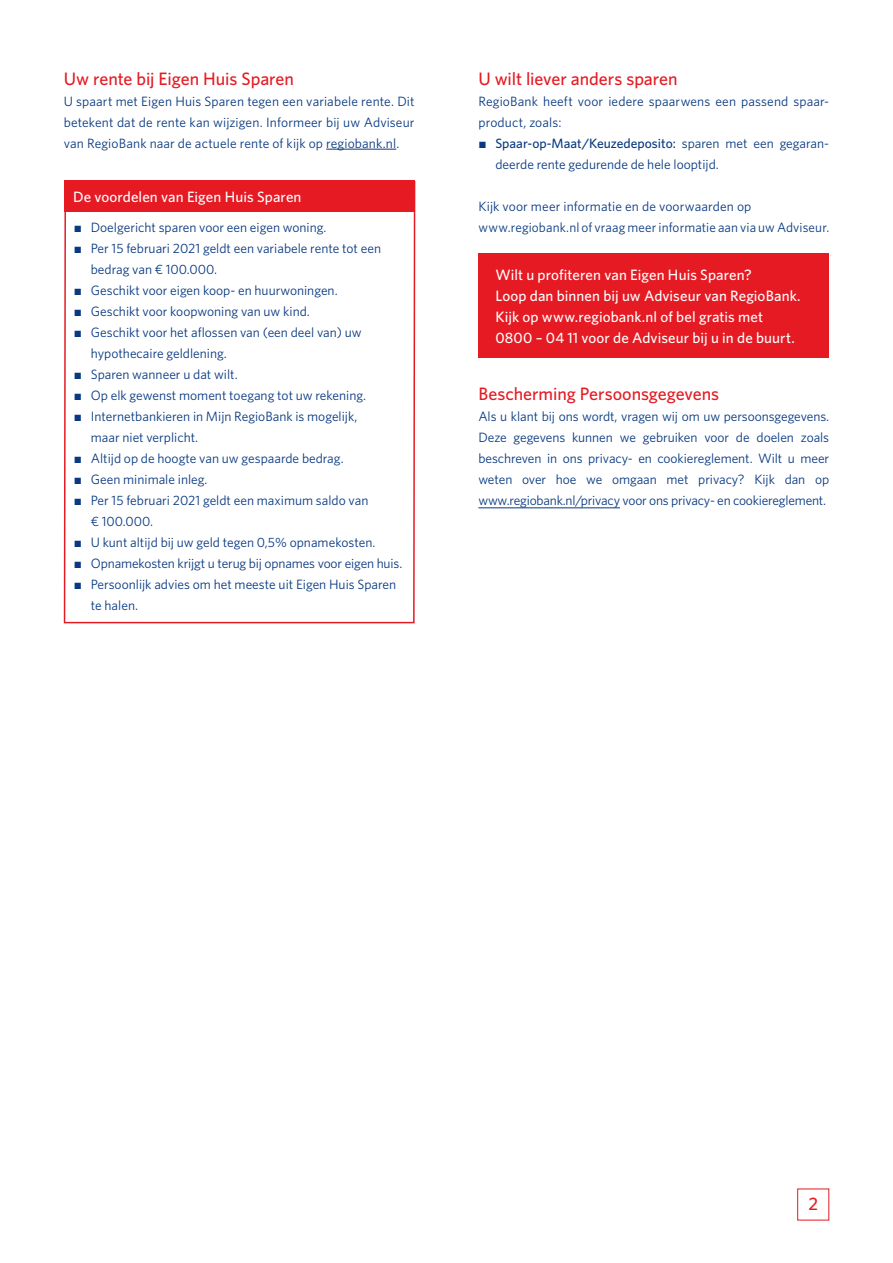
<style>
.page{position:relative;width:893px;height:1263px;background:#fff}
.page>*{position:absolute;margin:0;border:0;box-sizing:border-box;transform-origin:0 0}
.t1{font:500 18px "Whitney";letter-spacing:-.005em;color:#e51a23}
.t2{font:500 15px/21px "Whitney";letter-spacing:.005em;color:#fff}
.t3{font:13.5px/21px "Whitney";color:#083981}
.s1{font-family:"Arial"}
.s2{font-weight:500}
</style>
<div class="page">
<hr style="left:326px;top:149px;width:70px;height:1px;background:#083981">
<svg style="left:63px;top:180px;width:353px;height:444px"></svg>
<div style="left:65px;top:181px;width:350px;height:31px;background:#e51a23"></div>
<hr style="left:478px;top:507px;width:142px;height:1px;background:#083981">
<div style="left:478px;top:253px;width:351px;height:105px;background:#e51a23"></div>
<h1 class="t1" style="left:64px;top:67px;width:232px">Uw rente bij Eigen Huis Sparen</h1>
<p class="t3" style="left:64px;top:90px;width:352px;text-align:justify">U spaart met Eigen Huis Sparen tegen een variabele rente. Dit betekent dat de rente kan wijzigen. Informeer bij uw Adviseur van RegioBank naar de actuele rente of kijk op regiobank.nl.</p>
<p class="t2" style="left:73px;top:186px;width:230px">De voordelen van Eigen Huis Sparen</p>
<p class="t3" style="left:74px;top:216px;width:254px"><span class="s1">■</span> Doelgericht sparen voor een eigen woning.</p>
<p class="t3" style="left:91px;top:237px;width:292px;text-indent:-17px"><span class="s1">■</span> Per 15 februari 2021 geldt een variabele rente tot een bedrag van € 100.000.</p>
<p class="t3" style="left:74px;top:279px;width:265px"><span class="s1">■</span> Geschikt voor eigen koop- en huurwoningen.</p>
<p class="t3" style="left:74px;top:300px;width:238px"><span class="s1">■</span> Geschikt voor koopwoning van uw kind.</p>
<p class="t3" style="left:91px;top:321px;width:272px;text-indent:-17px"><span class="s1">■</span> Geschikt voor het aflossen van (een deel van) uw hypothecaire geldlening.</p>
<p class="t3" style="left:74px;top:363px;width:165px"><span class="s1">■</span> Sparen wanneer u dat wilt.</p>
<p class="t3" style="left:74px;top:384px;width:294px"><span class="s1">■</span> Op elk gewenst moment toegang tot uw rekening.</p>
<p class="t3" style="left:91px;top:405px;width:268px;text-indent:-17px"><span class="s1">■</span> Internetbankieren in Mijn RegioBank is mogelijk, maar niet verplicht.</p>
<p class="t3" style="left:74px;top:447px;width:271px"><span class="s1">■</span> Altijd op de hoogte van uw gespaarde bedrag.</p>
<p class="t3" style="left:74px;top:468px;width:135px"><span class="s1">■</span> Geen minimale inleg.</p>
<p class="t3" style="left:91px;top:489px;width:279px;text-indent:-17px"><span class="s1">■</span> Per 15 februari 2021 geldt een maximum saldo van € 100.000.</p>
<p class="t3" style="left:74px;top:531px;width:303px"><span class="s1">■</span> U kunt altijd bij uw geld tegen 0,5% opnamekosten.</p>
<p class="t3" style="left:74px;top:552px;width:330px"><span class="s1">■</span> Opnamekosten krijgt u terug bij opnames voor eigen huis.</p>
<p class="t3" style="left:91px;top:573px;width:307px;text-indent:-17px"><span class="s1">■</span> Persoonlijk advies om het meeste uit Eigen Huis Sparen te halen.</p>
<h1 class="t1" style="left:478px;top:67px;width:201px">U wilt liever anders sparen</h1>
<p class="t3" style="left:478px;top:90px;width:352px">RegioBank heeft voor iedere spaarwens een passend spaar&shy;product, zoals:</p>
<p class="t3" style="left:495px;top:132px;width:335px;text-indent:-17px"><span class="s1">■</span> <span class="s2">Spaar-op-Maat/Keuzedeposito:</span> sparen met een gegaran&shy;deerde rente gedurende de hele looptijd.</p>
<p class="t3" style="left:478px;top:195px;width:352px">Kijk voor meer informatie en de voorwaarden op www.regiobank.nl of vraag meer informatie aan via uw Adviseur.</p>
<p class="t2" style="left:495px;top:264px;width:307px">Wilt u profiteren van Eigen Huis Sparen?<br>Loop dan binnen bij uw Adviseur van RegioBank.<br>Kijk op www.regiobank.nl of bel gratis met 0800 – 04 11 voor de Adviseur bij u in de buurt.</p>
<h1 class="t1" style="left:478px;top:382px;width:242px">Bescherming Persoonsgegevens</h1>
<p class="t3" style="left:478px;top:405px;width:352px;text-align:justify">Als u klant bij ons wordt, vragen wij om uw persoonsgegevens.<br>Deze gegevens kunnen we gebruiken voor de doelen zoals beschreven in ons privacy- en cookiereglement. Wilt u meer weten over hoe we omgaan met privacy? Kijk dan op www.regiobank.nl/privacy voor ons privacy- en cookiereglement.</p>
<h1 class="t1" style="left:808px;top:1192px;width:11px">2</h1>
</div>
